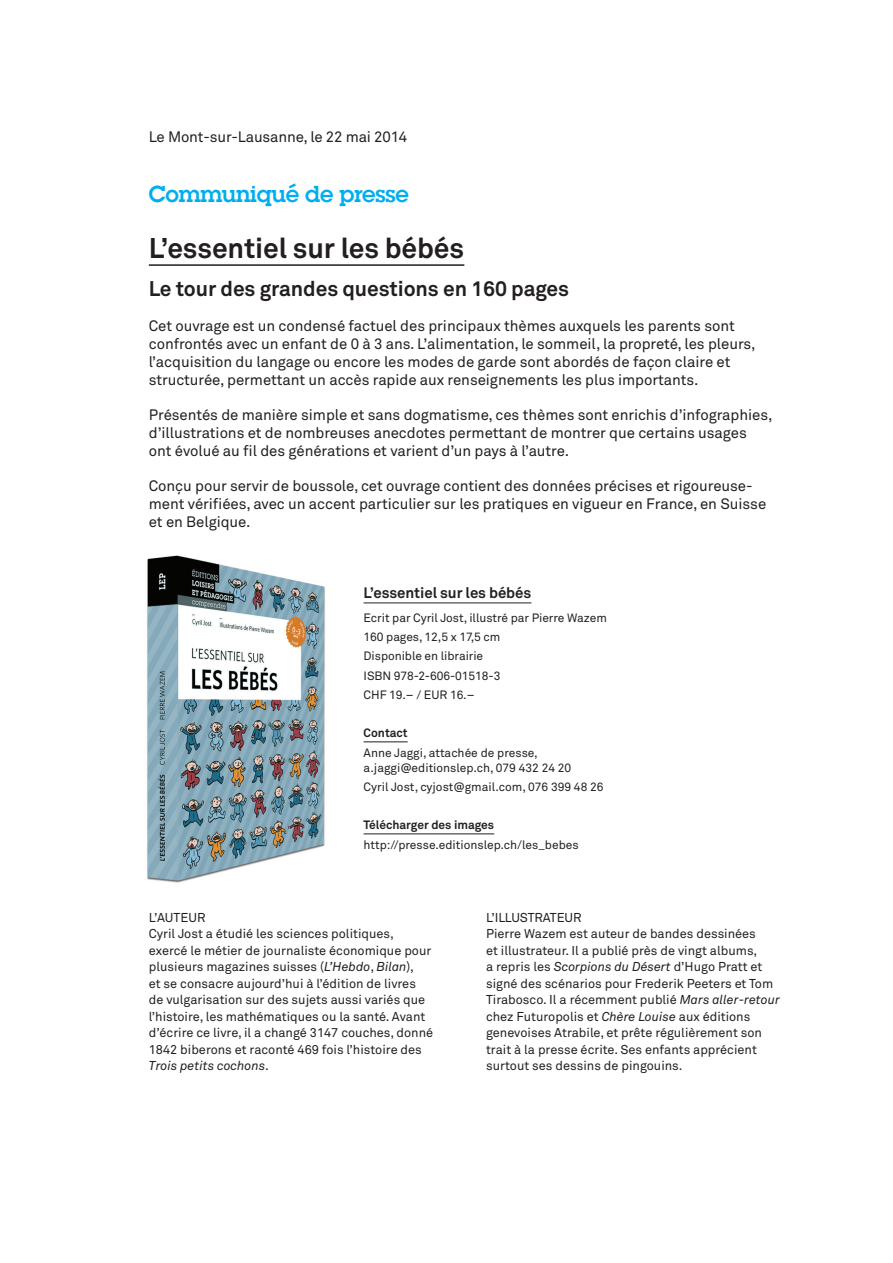
<style>
.page{position:relative;width:893px;height:1263px;background:#fff}
.page>*{position:absolute;margin:0;border:0;box-sizing:border-box;transform-origin:0 0}
.t1{font:700 28.2px "Akkurat";letter-spacing:-.005em;color:#231f20}
.t2{font:600 24px "Lubalin Graph";letter-spacing:-.01em;color:#00aeef}
.t3{font:700 21px "Akkurat";letter-spacing:-.005em;color:#231f20}
.t4{font:15px/18px "Akkurat";letter-spacing:-.005em;color:#231f20}
.t5{font:700 15px "Akkurat";letter-spacing:-.005em;color:#231f20}
.t6{font:12.75px/16.5px "Akkurat";color:#231f20}
.t7{font:12px/19.2px "Akkurat";letter-spacing:-.005em;color:#231f20}
.t8{font:700 12px "Akkurat";color:#231f20}
.s1{font-style:italic}
</style>
<div class="page">
<hr style="left:149px;top:264px;width:315px;height:2px;background:#231f20">
<img style="left:147px;top:555px;width:178px;height:328px">
<hr style="left:364px;top:602px;width:167px;height:1px;background:#231f20">
<hr style="left:364px;top:741px;width:44px;height:1px;background:#231f20">
<hr style="left:364px;top:833px;width:130px;height:1px;background:#231f20">
<p class="t4" style="left:149px;top:128px;width:260px">Le Mont-sur-Lausanne, le 22 mai 2014</p>
<h2 class="t2" style="left:149px;top:179px;width:262px">Communiqué de presse</h2>
<h1 class="t1" style="left:149px;top:230px;width:317px">L’essentiel sur les bébés</h1>
<h3 class="t3" style="left:149px;top:275px;width:422px">Le tour des grandes questions en 160 pages</h3>
<p class="t4" style="left:149px;top:317px;width:608px">Cet ouvrage est un condensé factuel des principaux thèmes auxquels les parents sont confrontés avec un enfant de 0 à 3 ans. L’alimentation, le sommeil, la propreté, les pleurs, l’acquisition du langage ou encore les modes de garde sont abordés de façon claire et structurée, permettant un accès rapide aux renseignements les plus importants.</p>
<p class="t4" style="left:149px;top:406px;width:625px">Présentés de manière simple et sans dogmatisme, ces thèmes sont enrichis d’infographies, d’illustrations et de nombreuses anecdotes permettant de montrer que certains usages ont évolué au fil des générations et varient d’un pays à l’autre.</p>
<p class="t4" style="left:149px;top:477px;width:619px">Conçu pour servir de boussole, cet ouvrage contient des données précises et rigoureuse&shy;ment vérifiées, avec un accent particulier sur les pratiques en vigueur en France, en Suisse et en Belgique.</p>
<p class="t5" style="left:364px;top:583px;width:169px">L’essentiel sur les bébés</p>
<p class="t7" style="left:364px;top:608px;width:245px">Ecrit par Cyril Jost, illustré par Pierre Wazem<br>160 pages, 12,5 x 17,5 cm<br>Disponible en librairie<br>ISBN 978-2-606-01518-3<br>CHF 19.– / EUR 16.–</p>
<p class="t8" style="left:364px;top:725px;width:46px">Contact</p>
<p class="t7" style="left:364px;top:745px;width:209px;line-height:15px">Anne Jaggi, attachée de presse, a.jaggi@editionslep.ch, 079 432 24 20</p>
<p class="t7" style="left:364px;top:777px;width:242px">Cyril Jost, cyjost@gmail.com, 076 399 48 26</p>
<p class="t8" style="left:364px;top:817px;width:132px">Télécharger des images</p>
<p class="t7" style="left:364px;top:835px;width:217px">http://presse.editionslep.ch/les_bebes</p>
<p class="t6" style="left:149px;top:909px;width:286px">L’AUTEUR<br>Cyril Jost a étudié les sciences politiques, exercé le métier de journaliste économique pour plusieurs magazines suisses (<span class="s1">L’Hebdo</span>, <span class="s1">Bilan</span>),<br>et se consacre aujourd’hui à l’édition de livres de vulgarisation sur des sujets aussi variés que l’histoire, les mathématiques ou la santé. Avant d’écrire ce livre, il a changé 3147 couches, donné 1842 biberons et raconté 469 fois l’histoire des <span class="s1">Trois petits cochons</span>.</p>
<p class="t6" style="left:486px;top:909px;width:295px">L’ILLUSTRATEUR<br>Pierre Wazem est auteur de bandes dessinées<br>et illustrateur. Il a publié près de vingt albums,<br>a repris les <span class="s1">Scorpions du Désert</span> d’Hugo Pratt et signé des scénarios pour Frederik Peeters et Tom Tirabosco. Il a récemment publié <span class="s1">Mars aller-retour </span>chez Futuropolis et <span class="s1">Chère Louise</span> aux éditions genevoises Atrabile, et prête régulièrement son trait à la presse écrite. Ses enfants apprécient surtout ses dessins de pingouins.</p>
</div>
